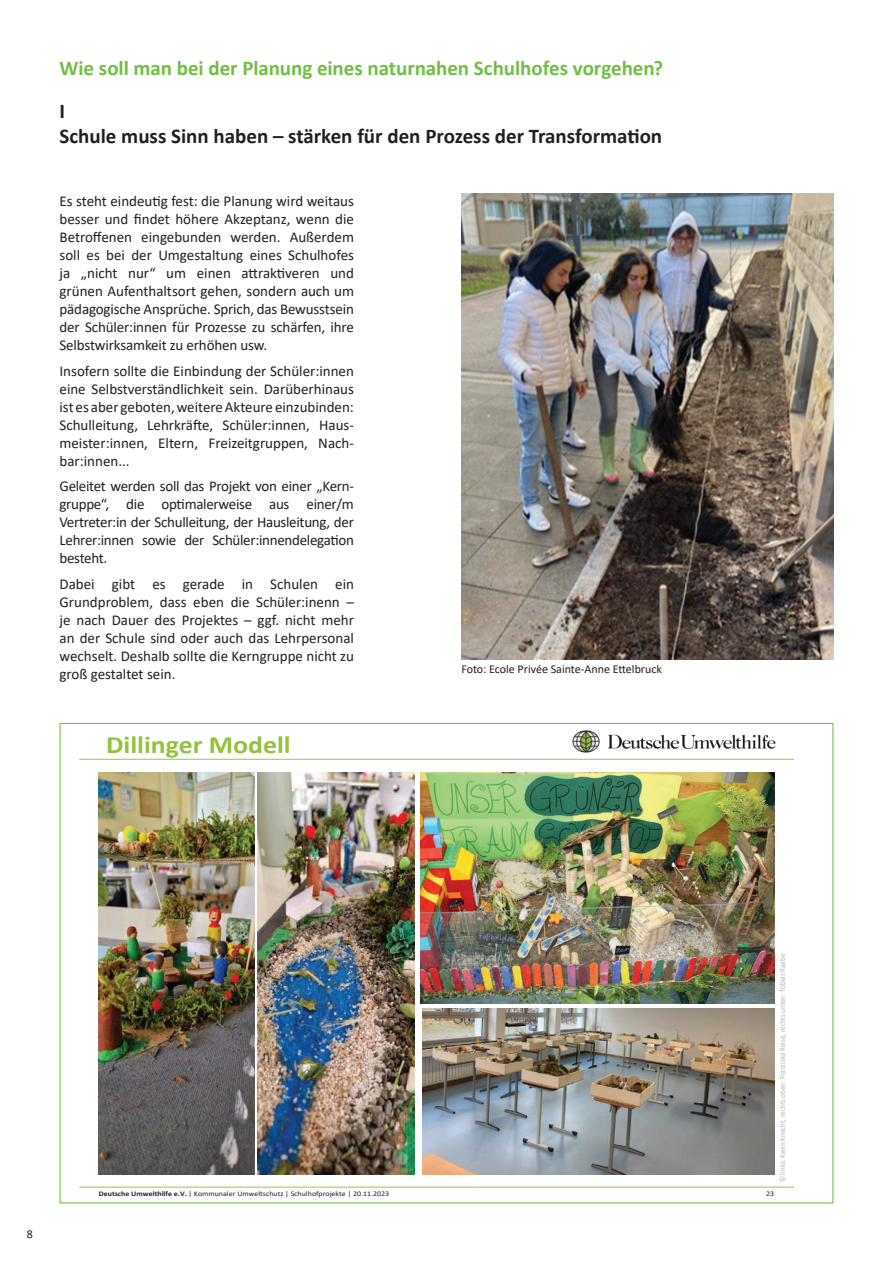
<style>
.page{position:relative;width:893px;height:1263px;background:#fff}
.page>*{position:absolute;margin:0;border:0;box-sizing:border-box;transform-origin:0 0}
.t1{font:700 24.9px "Calibri";color:#94c23d;scale:1.12 1}
.t2{font:700 21px/25.2px "Calibri";color:#231f20}
.t3{font:700 21px "Calibri";letter-spacing:-.005em;color:#71bf44}
.t4{font:15px/18px "Calibri";letter-spacing:-.01em;color:#231f20;text-align:justify}
.t5{font:12px "Calibri";color:#231f20}
.t6{font:7.95px "Calibri";color:#b2b3b7;scale:.89 1}
.t7{font:7.05px "Calibri";color:#231f20;scale:1.12 1}
.s1{font-weight:700}
</style>
<div class="page">
<img style="left:461px;top:193px;width:372px;height:467px">
<img style="left:573px;top:730px;width:203px;height:22px">
<hr style="left:79px;top:1186px;width:715px;height:1px;background:#94c23d">
<hr style="left:79px;top:759px;width:715px;height:1px;background:#94c23d">
<img style="left:422px;top:1008px;width:352px;height:167px">
<img style="left:99px;top:773px;width:156px;height:402px">
<img style="left:258px;top:773px;width:156px;height:402px">
<img style="left:420px;top:772px;width:354px;height:232px">
<h2 class="t3" style="left:60px;top:53px;width:605px">Wie soll man bei der Planung eines naturnahen Schulhofes vorgehen?</h2>
<h2 class="t2" style="left:60px;top:98px;width:604px">I<br>Schule muss Sinn haben – stärken für den Prozess der Transformation</h2>
<p class="t4" style="left:60px;top:192px;width:296px">Es steht eindeutig fest: die Planung wird weitaus besser und findet höhere Akzeptanz, wenn die Betroffenen eingebunden werden. Außerdem soll es bei der Umgestaltung eines Schulhofes ja „nicht nur“ um einen attraktiveren und grünen Aufenthaltsort gehen, sondern auch um pädagogische Ansprüche. Sprich, das Bewusstsein der Schüler:innen für Prozesse zu schärfen, ihre Selbstwirksamkeit zu erhöhen usw.</p>
<p class="t4" style="left:60px;top:361px;width:296px">Insofern sollte die Einbindung der Schüler:innen eine Selbstverständlichkeit sein. Darüberhinaus ist es aber geboten, weitere Akteure einzubinden:<br>Schulleitung, Lehrkräfte, Schüler:innen, Haus&shy;meister:innen, Eltern, Freizeitgruppen, Nach&shy;bar:innen...</p>
<p class="t4" style="left:60px;top:477px;width:296px">Geleitet werden soll das Projekt von einer „Kern&shy;gruppe“, die optimalerweise aus einer/m Vertreter:in der Schulleitung, der Hausleitung, der Lehrer:innen sowie der Schüler:innendelegation besteht.</p>
<p class="t4" style="left:60px;top:574px;width:296px">Dabei gibt es gerade in Schulen ein Grundproblem, dass eben die Schüler:inenn – je nach Dauer des Projektes – ggf. nicht mehr an der Schule sind oder auch das Lehrpersonal wechselt. Deshalb sollte die Kerngruppe nicht zu groß gestaltet sein.</p>
<h1 class="t1" style="left:106px;top:727px;width:166px">Dillinger Modell</h1>
<p class="t5" style="left:461px;top:660px;width:202px">Foto: Ecole Privée Sainte-Anne Ettelbruck</p>
<p class="t5" style="left:27px;top:1225px;width:8px">8</p>
<p class="t6" style="left:777px;top:1182px;width:258px;rotate:-90deg">© links: Kevin Knecht, rechts oben: Franziska Reise, rechts unten: Tobias Raabe</p>
<p class="t7" style="left:99px;top:1188px;width:261px"><span class="s1">Deutsche Umwelthilfe e.V.</span> | Kommunaler Umweltschutz | Schulhofprojekte | 20.11.2023</p>
<p class="t7" style="left:766px;top:1188px;width:9px">23</p>
</div>
